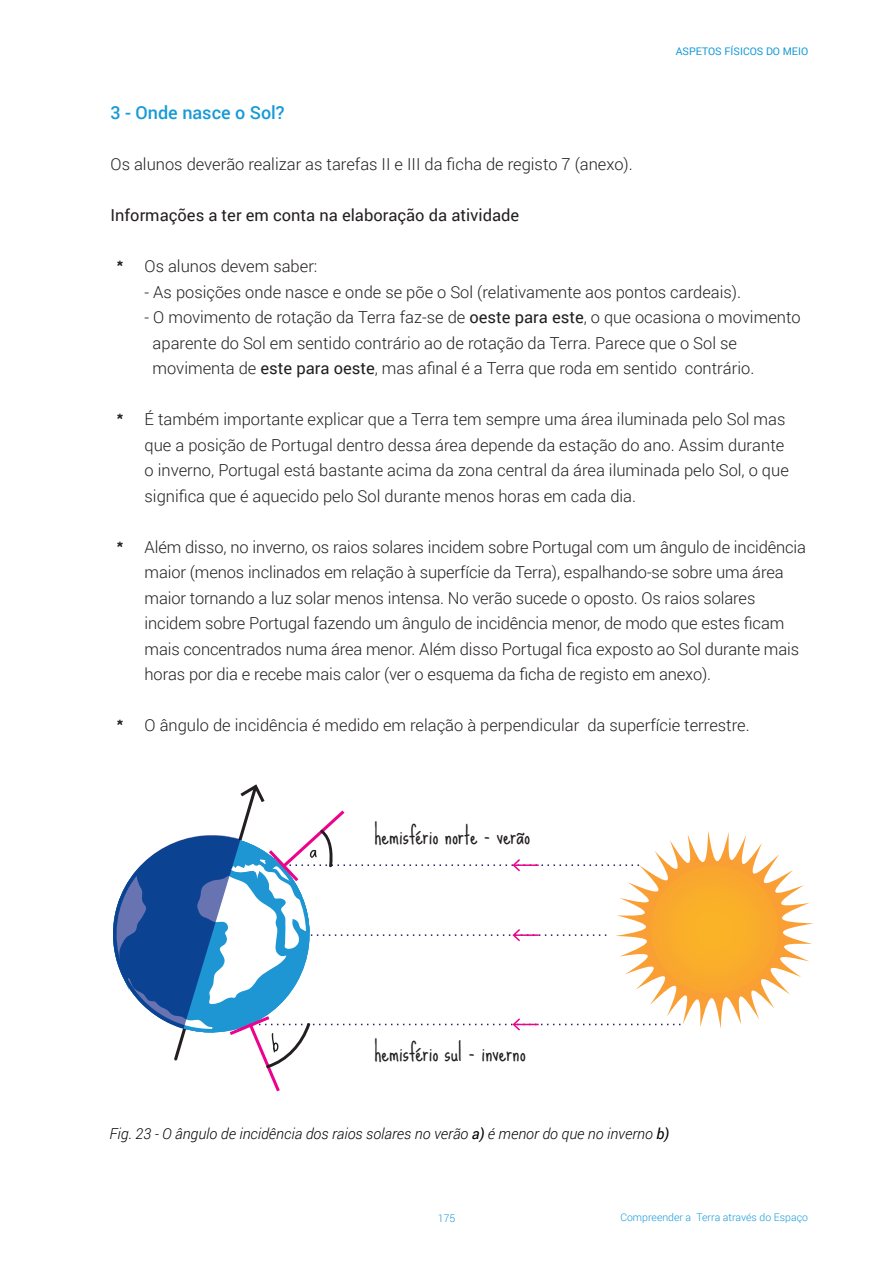
<style>
.page{position:relative;width:893px;height:1263px;background:#fff}
.page>*{position:absolute;margin:0;border:0;box-sizing:border-box;transform-origin:0 0}
.t1{font:24px "Sue Ellen Francisco";color:#231f20}
.t2{font:500 18px "Roboto";color:#179ad7}
.t3{font:300 16.5px/25.5px "Roboto";color:#231f20}
.t4{font:16.5px "Roboto";color:#231f20}
.t5{font:italic 300 15px "Roboto";color:#040503}
.t6{font:300 10.5px "Roboto";color:#179ad7}
.t7{font:10.5px "Roboto";color:#179ad7}
.s1{font-family:"Font On A Stick";font-weight:400}
.s2{font-weight:400}
</style>
<div class="page">
<svg style="left:113px;top:784px;width:700px;height:308px"></svg>
<p class="t7" style="left:676px;top:44px;width:134px">ASPETOS FÍSICOS DO MEIO</p>
<p class="t2" style="left:111px;top:100px;width:176px">3 - Onde nasce o Sol?</p>
<p class="t3" style="left:111px;top:151px;width:524px">Os alunos deverão realizar as tarefas II e III da ficha de registo 7 (anexo).</p>
<p class="t4" style="left:111px;top:204px;width:410px">Informações a ter em conta na elaboração da atividade</p>
<p class="t3" style="left:118px;top:253px;width:201px"><span class="s1">*</span> Os alunos devem saber:</p>
<p class="t3" style="left:145px;top:278px;width:598px">- As posições onde nasce e onde se põe o Sol (relativamente aos pontos cardeais).</p>
<p class="t3" style="left:153px;top:304px;width:649px;text-indent:-8px">- O movimento de rotação da Terra faz-se de <span class="s2">oeste para este</span>, o que ocasiona o movimento aparente do Sol em sentido contrário ao de rotação da Terra. Parece que o Sol se movimenta de <span class="s2">este para oeste</span>, mas afinal é a Terra que roda em sentido contrário.</p>
<p class="t3" style="left:145px;top:406px;width:646px;text-indent:-27px"><span class="s1">*</span> É também importante explicar que a Terra tem sempre uma área iluminada pelo Sol mas que a posição de Portugal dentro dessa área depende da estação do ano. Assim durante o inverno, Portugal está bastante acima da zona central da área iluminada pelo Sol, o que significa que é aquecido pelo Sol durante menos horas em cada dia.</p>
<p class="t3" style="left:145px;top:533px;width:663px;text-indent:-27px"><span class="s1">*</span> Além disso, no inverno, os raios solares incidem sobre Portugal com um ângulo de incidência maior (menos inclinados em relação à superfície da Terra), espalhando-se sobre uma área maior tornando a luz solar menos intensa. No verão sucede o oposto. Os raios solares incidem sobre Portugal fazendo um ângulo de incidência menor, de modo que estes ficam mais concentrados numa área menor. Além disso Portugal fica exposto ao Sol durante mais horas por dia e recebe mais calor (ver o esquema da ficha de registo em anexo).</p>
<p class="t3" style="left:118px;top:712px;width:633px"><span class="s1">*</span> O ângulo de incidência é medido em relação à perpendicular da superfície terrestre.</p>
<h1 class="t1" style="left:374px;top:821px;width:157px">hemisfério norte - verão</h1>
<h1 class="t1" style="left:374px;top:1039px;width:153px">hemisfério sul - inverno</h1>
<p class="t5" style="left:110px;top:1123px;width:561px">Fig. 23 - O ângulo de incidência dos raios solares no verão <span class="s2">a)</span> é menor do que no inverno <span class="s2">b)</span></p>
<p class="t6" style="left:438px;top:1211px;width:19px">175</p>
<p class="t6" style="left:620px;top:1209px;width:189px">Compreender a Terra através do Espaço</p>
</div>
